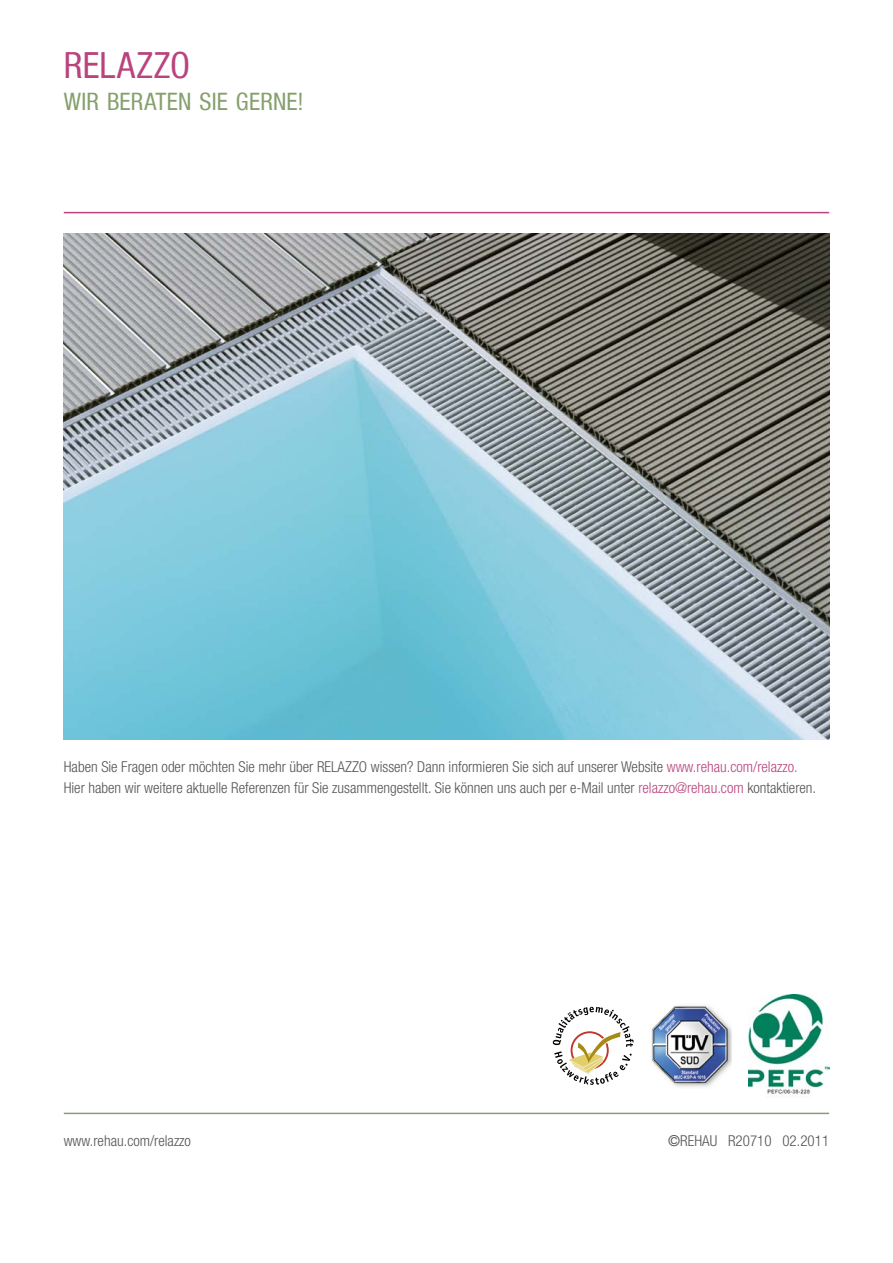
<style>
.page{position:relative;width:893px;height:1263px;background:#fff}
.page>*{position:absolute;margin:0;border:0;box-sizing:border-box;transform-origin:0 0}
.t1{font:condensed 36px "Helvetica Neue LT Com";letter-spacing:.015em;color:#b9447d}
.t2{font:condensed 24px "Helvetica Neue LT Com";color:#86a06d}
.t3{font:300 condensed 15px/21px "Helvetica Neue LT Com";color:#545453}
.s1{color:#b9447d}
.s2{font-weight:400}
</style>
<div class="page">
<hr style="left:64px;top:212px;width:765px;height:1px;background:#b9447d">
<hr style="left:64px;top:1113px;width:765px;height:1px;background:#86a06d">
<img style="left:64px;top:234px;width:765px;height:506px">
<img style="left:651px;top:1005px;width:80px;height:82px">
<img style="left:748px;top:994px;width:81px;height:100px">
<svg style="left:553px;top:1007px;width:81px;height:78px"></svg>
<h1 class="t1" style="left:64px;top:44px;width:128px">RELAZZO</h1>
<h2 class="t2" style="left:64px;top:87px;width:29px">WIRBERATEN</h2>
<h2 class="t2" style="left:200px;top:87px;width:24px">SIEGERNE</h2>
<h2 class="t2" style="left:298px;top:87px;width:8px">!</h2>
<p class="t3" style="left:64px;top:756px;width:754px">Haben Sie Fragen oder möchten Sie mehr über RELAZZO wissen? Dann informieren Sie sich auf unserer Website <span class="s1">www.rehau.com/relazzo.<br></span>Hier haben wir weitere aktuelle Referenzen für Sie zusammengestellt. Sie können uns auch per e-Mail unter <span class="s1">relazzo@rehau.com</span> kontaktieren.</p>
<p class="t3" style="left:64px;top:1130px;width:129px">www.rehau.com/relazzo</p>
<p class="t3" style="left:668px;top:1130px;width:162px"><span class="s2">©</span>REHAU R20710 02.2011</p>
</div>
